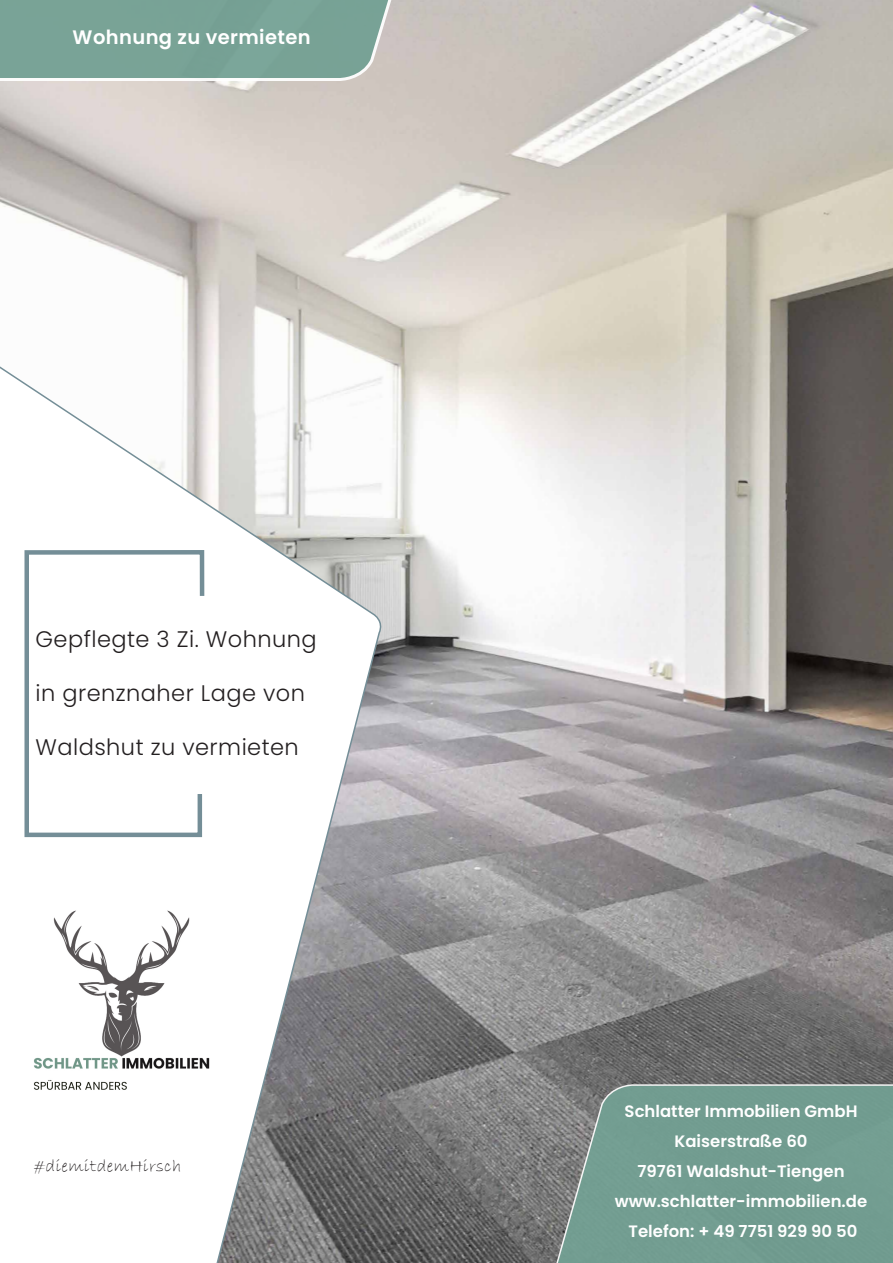
<style>
.page{position:relative;width:893px;height:1263px;background:#fff}
.page>*{position:absolute;margin:0;border:0;box-sizing:border-box;transform-origin:0 0}
.t1{font:300 22.5px "Poppins";letter-spacing:.02em;color:#231f20}
.t2{font:600 19.5px "Poppins";letter-spacing:.02em;color:#fff}
.t3{font:18px "Bradley Hand ITC";letter-spacing:.02em;color:#231f20}
.t4{font:600 16.5px "Poppins";color:#fff}
</style>
<div class="page">
<img style="left:0;top:0;width:893px;height:1263px">
<svg style="left:0;top:0;width:442px;height:82px;background:#8aaba0"></svg>
<svg style="left:531px;top:1083px;width:362px;height:180px;background:#74988e"></svg>
<svg style="left:0;top:267px;width:384px;height:996px"></svg>
<svg style="left:22px;top:548px;width:185px;height:291px"></svg>
<img style="left:33px;top:909px;width:178px;height:182px">
<p class="t2" style="left:73px;top:26px;width:240px">Wohnung zu vermieten</p>
<p class="t1" style="left:36px;top:626px;width:283px">Gepflegte 3 Zi. Wohnung</p>
<p class="t1" style="left:36px;top:680px;width:271px">in grenznaher Lage von</p>
<p class="t1" style="left:36px;top:734px;width:265px">Waldshut zu vermieten</p>
<p class="t3" style="left:34px;top:1154px;width:149px">#diemitdemHirsch</p>
<p class="t4" style="left:625px;top:1101px;width:234px">Schlatter Immobilien GmbH</p>
<p class="t4" style="left:674px;top:1131px;width:135px">Kaiserstraße 60</p>
<p class="t4" style="left:637px;top:1161px;width:209px">79761 Waldshut-Tiengen</p>
<p class="t4" style="left:615px;top:1191px;width:254px">www.schlatter-immobilien.de</p>
<p class="t4" style="left:628px;top:1221px;width:230px">Telefon: + 49 7751 929 90 50</p>
</div>
